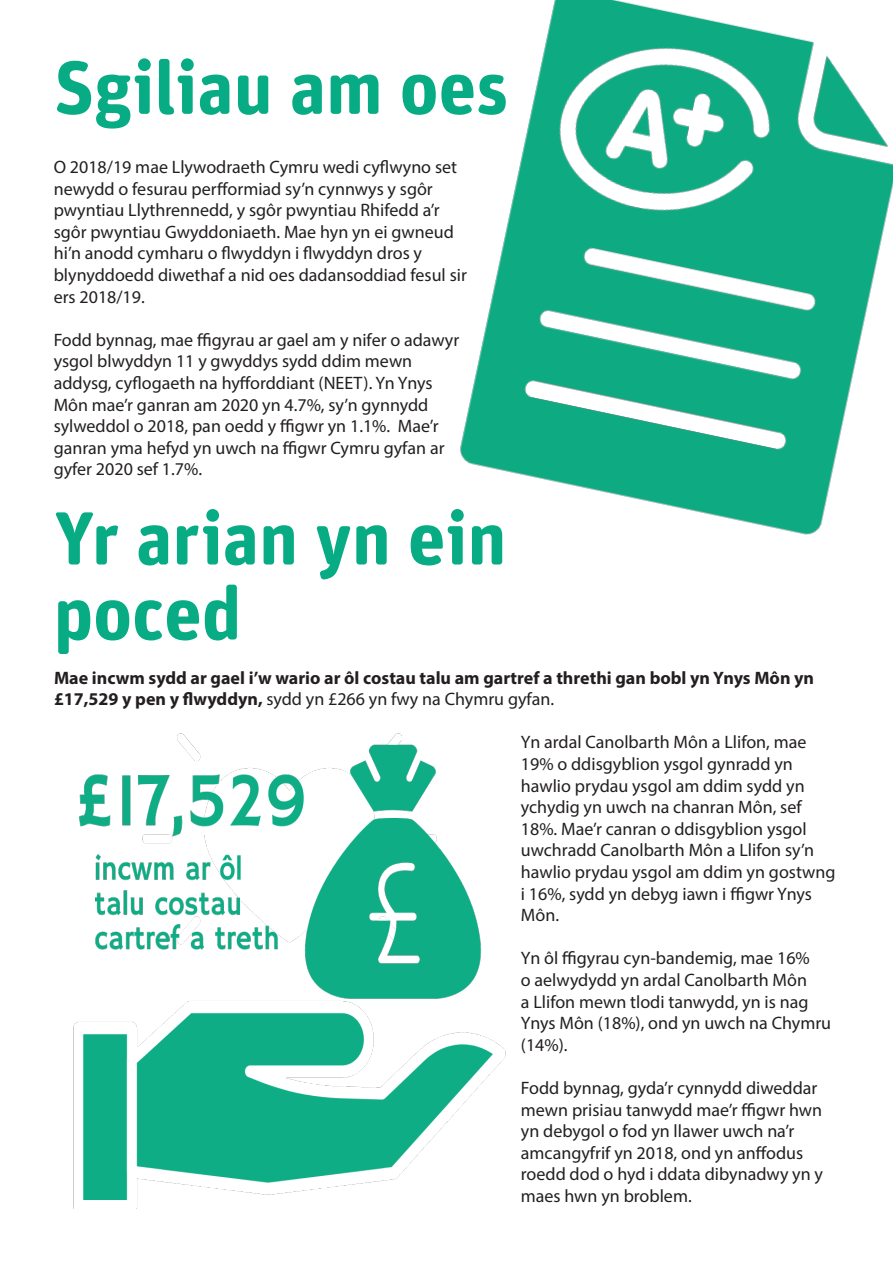
<style>
.page{position:relative;width:893px;height:1263px;background:#fff}
.page>*{position:absolute;margin:0;border:0;box-sizing:border-box;transform-origin:0 0}
.t1{font:700 75px/75px "Unit Rounded Pro";color:#08ac84}
.t2{font:18px/21.6px "Myriad Pro";color:#231f20}
.t3{font:700 18px/21.6px "Myriad Pro";color:#231f20}
.s1{font-weight:400}
</style>
<div class="page">
<img style="left:73px;top:733px;width:433px;height:476px">
<img style="left:460px;top:0;width:433px;height:535px">
<p class="t1" style="left:54px;top:46px;width:456px">Sgiliau am oes</p>
<p class="t2" style="left:54px;top:156px;width:415px">O 2018/19 mae Llywodraeth Cymru wedi cyflwyno set newydd o fesurau perfformiad sy’n cynnwys y sgôr pwyntiau Llythrennedd, y sgôr pwyntiau Rhifedd a’r sgôr pwyntiau Gwyddoniaeth. Mae hyn yn ei gwneud hi’n anodd cymharu o flwyddyn i flwyddyn dros y blynyddoedd diwethaf a nid oes dadansoddiad fesul sir ers 2018/19.</p>
<p class="t2" style="left:54px;top:329px;width:407px">Fodd bynnag, mae ffigyrau ar gael am y nifer o adawyr ysgol blwyddyn 11 y gwyddys sydd ddim mewn addysg, cyflogaeth na hyfforddiant (NEET). Yn Ynys Môn mae’r ganran am 2020 yn 4.7%, sy’n gynnydd sylweddol o 2018, pan oedd y ffigwr yn 1.1%. Mae’r ganran yma hefyd yn uwch na ffigwr Cymru gyfan ar gyfer 2020 sef 1.7%.</p>
<p class="t1" style="left:54px;top:497px;width:454px">Yr arian yn ein poced</p>
<p class="t3" style="left:54px;top:666px;width:762px">Mae incwm sydd ar gael i’w wario ar ôl costau talu am gartref a threthi gan bobl yn Ynys Môn yn £17,529 y pen y flwyddyn, <span class="s1">sydd yn £266 yn fwy na Chymru gyfan.</span></p>
<p class="t2" style="left:521px;top:731px;width:316px">Yn ardal Canolbarth Môn a Llifon, mae<br>19% o ddisgyblion ysgol gynradd yn hawlio prydau ysgol am ddim sydd yn ychydig yn uwch na chanran Môn, sef<br>18%. Mae’r canran o ddisgyblion ysgol uwchradd Canolbarth Môn a Llifon sy’n hawlio prydau ysgol am ddim yn gostwng i 16%, sydd yn debyg iawn i ffigwr Ynys<br>Môn.</p>
<p class="t2" style="left:521px;top:947px;width:312px">Yn ôl ffigyrau cyn-bandemig, mae 16%<br>o aelwydydd yn ardal Canolbarth Môn<br>a Llifon mewn tlodi tanwydd, yn is nag<br>Ynys Môn (18%), ond yn uwch na Chymru (14%).</p>
<p class="t2" style="left:521px;top:1077px;width:304px">Fodd bynnag, gyda’r cynnydd diweddar mewn prisiau tanwydd mae’r ffigwr hwn yn debygol o fod yn llawer uwch na’r amcangyfrif yn 2018, ond yn anffodus roedd dod o hyd i ddata dibynadwy yn y maes hwn yn broblem.</p>
</div>
